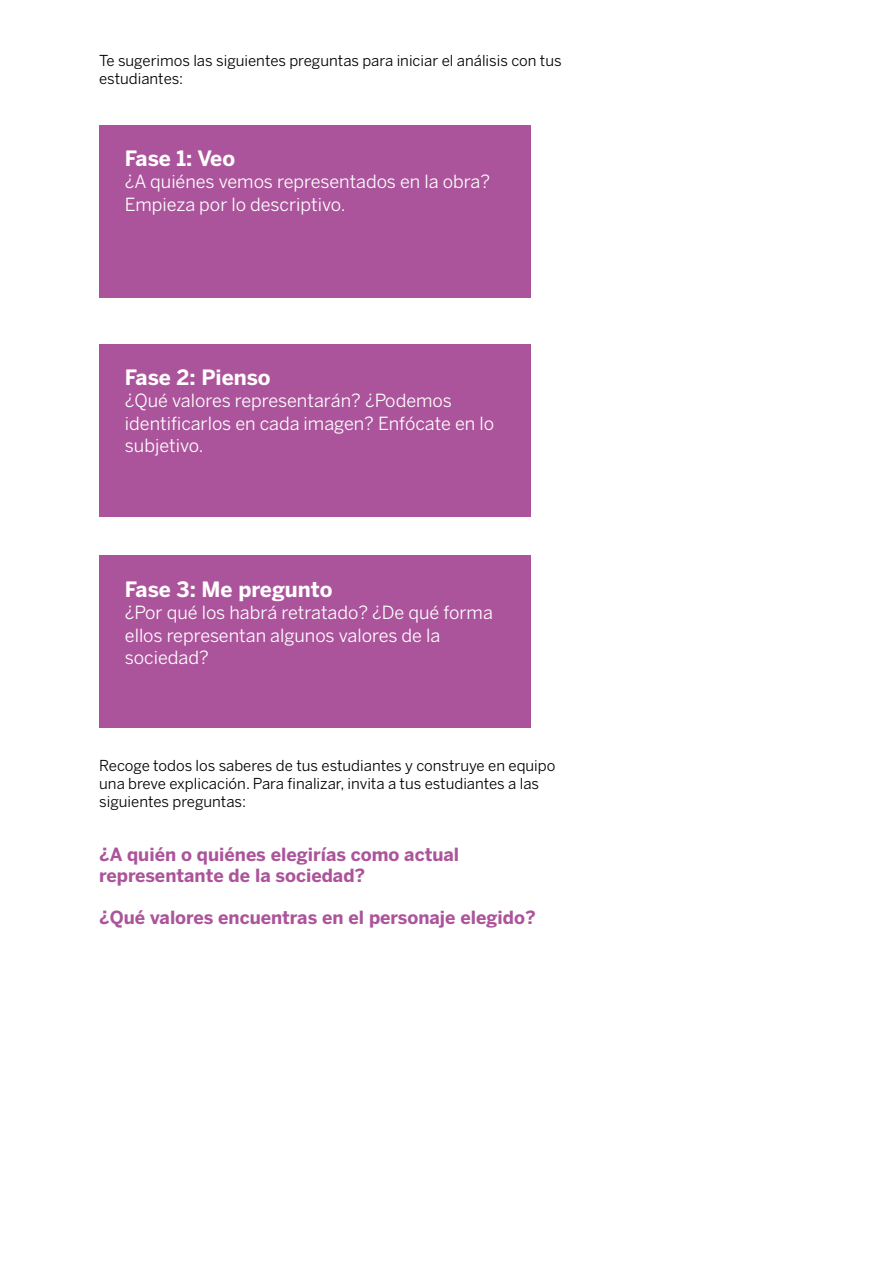
<style>
.page{position:relative;width:893px;height:1263px;background:#fff}
.page>*{position:absolute;margin:0;border:0;box-sizing:border-box;transform-origin:0 0}
.t1{font:700 21px "Benton Sans FB";color:#fff}
.t2{font:18px/22.5px "Benton Sans FB";color:#fff}
.t3{font:700 18px/21px "Benton Sans FB";color:#ac549b}
.t4{font:15px/18px "Benton Sans FB";color:#000}
</style>
<div class="page">
<div style="left:99px;top:125px;width:432px;height:173px;background:#ac549b"></div>
<div style="left:99px;top:344px;width:432px;height:172px;background:#ac549b"></div>
<div style="left:99px;top:556px;width:432px;height:172px;background:#ac549b"></div>
<p class="t4" style="left:99px;top:51px;width:464px">Te sugerimos las siguientes preguntas para iniciar el análisis con tus estudiantes:</p>
<p class="t1" style="left:125px;top:146px;width:112px">Fase 1: Veo</p>
<p class="t2" style="left:125px;top:170px;width:367px">¿A quiénes vemos representados en la obra?<br>Empieza por lo descriptivo.</p>
<p class="t1" style="left:125px;top:364px;width:147px">Fase 2: Pienso</p>
<p class="t2" style="left:125px;top:389px;width:371px">¿Qué valores representarán? ¿Podemos identificarlos en cada imagen? Enfócate en lo subjetivo.</p>
<p class="t1" style="left:125px;top:576px;width:209px">Fase 3: Me pregunto</p>
<p class="t2" style="left:125px;top:601px;width:369px">¿Por qué los habrá retratado? ¿De qué forma ellos representan algunos valores de la sociedad?</p>
<p class="t4" style="left:99px;top:756px;width:458px">Recoge todos los saberes de tus estudiantes y construye en equipo una breve explicación. Para finalizar, invita a tus estudiantes a las siguientes preguntas:</p>
<p class="t3" style="left:99px;top:843px;width:361px">¿A quién o quiénes elegirías como actual representante de la sociedad?</p>
<p class="t3" style="left:99px;top:906px;width:438px">¿Qué valores encuentras en el personaje elegido?</p>
</div>
